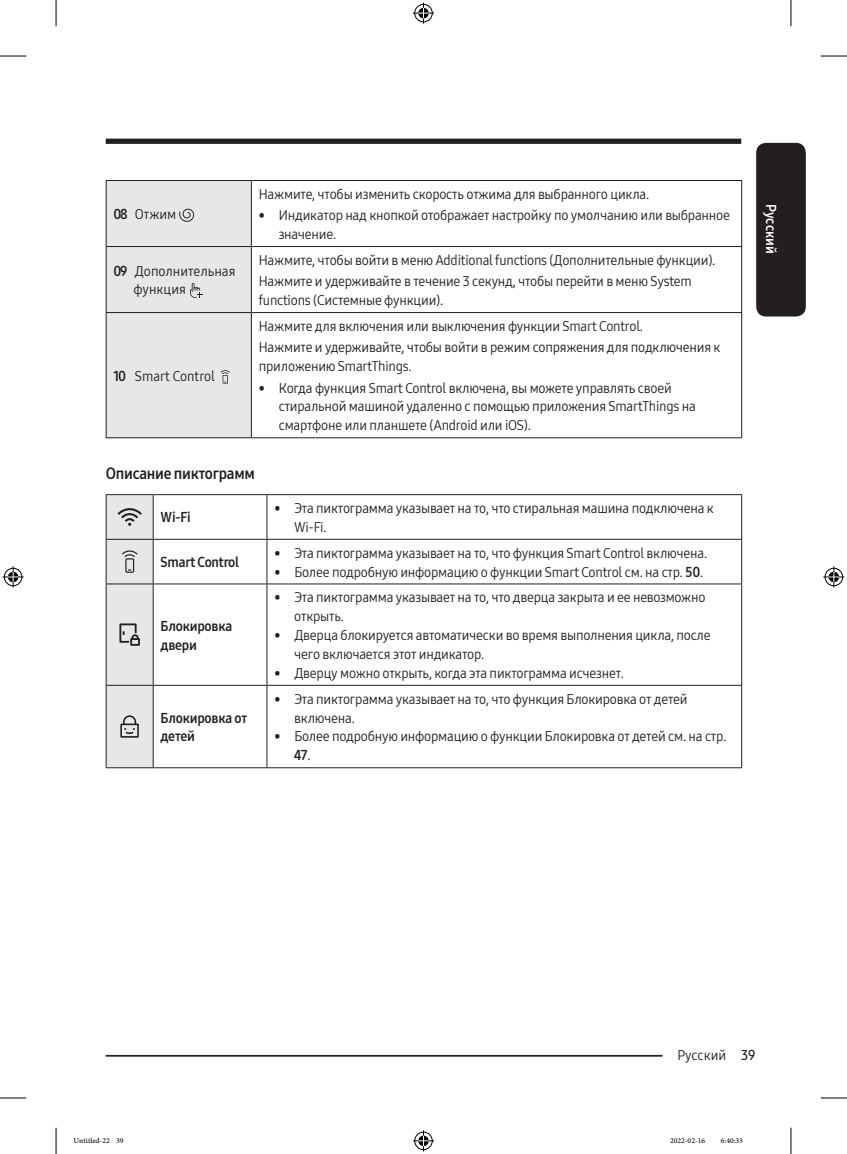
<style>
.page{position:relative;width:847px;height:1154px;background:#fff}
.page>*{position:absolute;margin:0;border:0;box-sizing:border-box;transform-origin:0 0}
.t1{font:15.75px "Samsung One 700 C";letter-spacing:-.015em;color:#231f20}
.t2{font:14px/18.9px "Samsung One 400 C";letter-spacing:-.015em;color:#231f20}
.t3{font:14px/18.9px "Samsung One 700 C";letter-spacing:-.015em;color:#231f20}
.t4{font:14px "Samsung One 700 C";color:#fff}
.t5{font:10.5px "Adobe Arabic";color:#000}
.s1{font-family:"Samsung One 700 C"}
.s2{font-family:"Samsung One 600 C"}
</style>
<div class="page">
<div style="left:755px;top:143px;width:50px;height:173px;background:#231f20;border-radius:10px"></div>
<div style="left:106px;top:139px;width:635px;height:5px;background:#231f20"></div>
<hr style="left:106px;top:1055px;width:605px;height:1px;background:#231f20">
<div style="left:662px;top:1045px;width:79px;height:17px;background:#fff"></div>
<hr style="left:251px;top:180px;width:490px;height:1px;background:#231f20">
<hr style="left:251px;top:181px;width:1px;height:65px;background:#231f20">
<hr style="left:741px;top:181px;width:1px;height:65px;background:#231f20">
<hr style="left:251px;top:246px;width:490px;height:1px;background:#231f20">
<hr style="left:251px;top:247px;width:1px;height:65px;background:#231f20">
<hr style="left:741px;top:247px;width:1px;height:65px;background:#231f20">
<hr style="left:251px;top:312px;width:490px;height:1px;background:#231f20">
<hr style="left:251px;top:313px;width:1px;height:124px;background:#231f20">
<hr style="left:741px;top:313px;width:1px;height:124px;background:#231f20">
<hr style="left:251px;top:437px;width:490px;height:1px;background:#231f20">
<div style="left:106px;top:180px;width:145px;height:258px;background:#e6e7e9"></div>
<hr style="left:106px;top:494px;width:47px;height:1px;background:#231f20">
<hr style="left:153px;top:494px;width:114px;height:1px;background:#231f20">
<hr style="left:153px;top:495px;width:1px;height:44px;background:#231f20">
<hr style="left:267px;top:494px;width:474px;height:1px;background:#231f20">
<hr style="left:266px;top:495px;width:1px;height:44px;background:#231f20">
<hr style="left:741px;top:495px;width:1px;height:44px;background:#231f20">
<hr style="left:153px;top:539px;width:114px;height:1px;background:#231f20">
<hr style="left:153px;top:540px;width:1px;height:43px;background:#231f20">
<hr style="left:267px;top:539px;width:474px;height:1px;background:#231f20">
<hr style="left:266px;top:540px;width:1px;height:43px;background:#231f20">
<hr style="left:741px;top:540px;width:1px;height:43px;background:#231f20">
<hr style="left:153px;top:583px;width:114px;height:1px;background:#231f20">
<hr style="left:153px;top:584px;width:1px;height:101px;background:#231f20">
<hr style="left:267px;top:583px;width:474px;height:1px;background:#231f20">
<hr style="left:266px;top:584px;width:1px;height:101px;background:#231f20">
<hr style="left:741px;top:584px;width:1px;height:101px;background:#231f20">
<hr style="left:153px;top:685px;width:114px;height:1px;background:#231f20">
<hr style="left:153px;top:686px;width:1px;height:81px;background:#231f20">
<hr style="left:267px;top:685px;width:474px;height:1px;background:#231f20">
<hr style="left:266px;top:686px;width:1px;height:81px;background:#231f20">
<hr style="left:741px;top:686px;width:1px;height:81px;background:#231f20">
<hr style="left:153px;top:767px;width:114px;height:1px;background:#231f20">
<hr style="left:267px;top:767px;width:474px;height:1px;background:#231f20">
<svg style="left:106px;top:495px;width:47px;height:273px;background:#d7d8d9"></svg>
<svg style="left:0;top:56px;width:26px;height:1px"></svg>
<svg style="left:820px;top:56px;width:26px;height:1px"></svg>
<svg style="left:0;top:1097px;width:26px;height:1px"></svg>
<svg style="left:820px;top:1097px;width:26px;height:1px"></svg>
<svg style="left:56px;top:0;width:1px;height:26px"></svg>
<svg style="left:56px;top:1128px;width:1px;height:26px"></svg>
<svg style="left:790px;top:0;width:1px;height:26px"></svg>
<svg style="left:790px;top:1128px;width:1px;height:26px"></svg>
<svg style="left:413px;top:3px;width:21px;height:21px"></svg>
<svg style="left:413px;top:1130px;width:21px;height:21px"></svg>
<svg style="left:3px;top:566px;width:21px;height:21px"></svg>
<svg style="left:823px;top:566px;width:21px;height:21px"></svg>
<p class="t2" style="left:113px;top:205px;width:64px"><span class="s1">08</span> Отжим</p>
<p class="t2" style="left:133px;top:261px;width:104px;text-indent:-20px"><span class="s1">09</span> Дополнительная функция</p>
<p class="t2" style="left:113px;top:366px;width:103px"><span class="s1">10</span> Smart Control</p>
<p class="t2" style="left:259px;top:184px;width:392px">Нажмите, чтобы изменить скорость отжима для выбранного цикла.</p>
<p class="t2" style="left:278px;top:206px;width:452px;text-indent:-20px">• Индикатор над кнопкой отображает настройку по умолчанию или выбранное значение.</p>
<p class="t2" style="left:259px;top:250px;width:458px">Нажмите, чтобы войти в меню Additional functions (Дополнительные функции).</p>
<p class="t2" style="left:259px;top:272px;width:434px">Нажмите и удерживайте в течение 3 секунд, чтобы перейти в меню System functions (Системные функции).</p>
<p class="t2" style="left:259px;top:316px;width:385px">Нажмите для включения или выключения функции Smart Control.</p>
<p class="t2" style="left:259px;top:338px;width:463px">Нажмите и удерживайте, чтобы войти в режим сопряжения для подключения к приложению SmartThings.</p>
<p class="t2" style="left:278px;top:378px;width:418px;text-indent:-20px">• Когда функция Smart Control включена, вы можете управлять своей стиральной машиной удаленно с помощью приложения SmartThings на смартфоне или планшете (Android или iOS).</p>
<h3 class="t1" style="left:106px;top:463px;width:151px">Описание пиктограмм</h3>
<p class="t3" style="left:160px;top:508px;width:31px">Wi-Fi</p>
<p class="t2" style="left:294px;top:498px;width:421px;text-indent:-20px">• Эта пиктограмма указывает на то, что стиральная машина подключена к<br>Wi-Fi.</p>
<p class="t3" style="left:160px;top:552px;width:80px">Smart Control</p>
<p class="t2" style="left:274px;top:543px;width:434px">• Эта пиктограмма указывает на то, что функция Smart Control включена.</p>
<p class="t2" style="left:274px;top:562px;width:430px">• Более подробную информацию о функции Smart Control см. на стр. <span class="s1">50</span>.</p>
<p class="t3" style="left:160px;top:616px;width:73px">Блокировка двери</p>
<p class="t3" style="left:160px;top:708px;width:88px">Блокировка от детей</p>
<p class="t2" style="left:294px;top:588px;width:413px;text-indent:-20px">• Эта пиктограмма указывает на то, что дверца закрыта и ее невозможно открыть.</p>
<p class="t2" style="left:294px;top:625px;width:418px;text-indent:-20px">• Дверца блокируется автоматически во время выполнения цикла, после чего включается этот индикатор.</p>
<p class="t2" style="left:274px;top:663px;width:351px">• Дверцу можно открыть, когда эта пиктограмма исчезнет.</p>
<p class="t2" style="left:294px;top:689px;width:394px;text-indent:-20px">• Эта пиктограмма указывает на то, что функция Блокировка от детей включена.</p>
<p class="t2" style="left:294px;top:727px;width:433px;text-indent:-20px">• Более подробную информацию о функции Блокировка от детей см. на стр.<br><span class="s1">47</span>.</p>
<p class="t4" style="left:780px;top:204px;width:51px;rotate:90deg">Русский</p>
<p class="t2" style="left:677px;top:1045px;width:79px">Русский <span class="s2">39</span></p>
<p class="t5" style="left:74px;top:1133px;width:51px">Untitled-22 39</p>
<p class="t5" style="left:669px;top:1133px;width:37px">2022-02-16</p>
<p class="t5" style="left:720px;top:1133px;width:24px">6:40:33</p>
</div>
